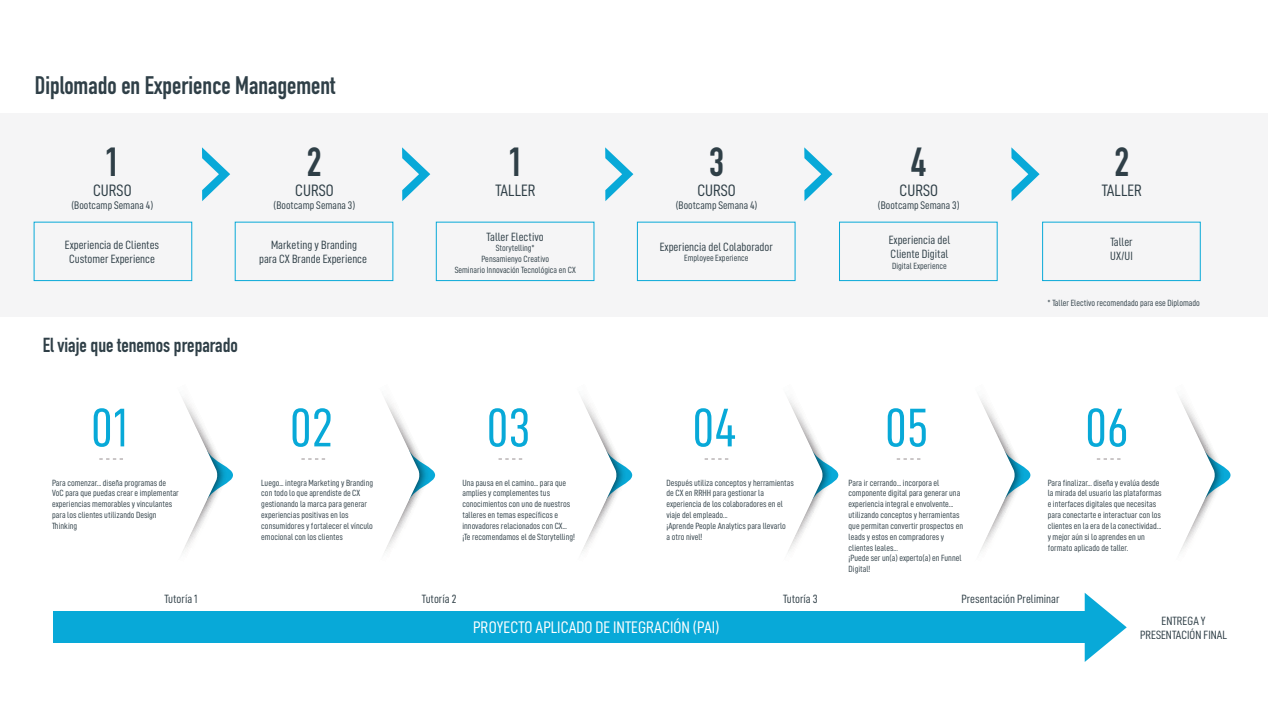
<style>
.page{position:relative;width:1268px;height:713px;background:#fff}
.page>*{position:absolute;margin:0;border:0;box-sizing:border-box;transform-origin:0 0}
.t1{font:54.6px "D DIN Condensed";color:#08a9d8}
.t2{font:700 40px "DIN Condensed";color:#2f3f47}
.t3{font:700 25px "DIN Condensed";color:#2f3f47}
.t4{font:700 20px "DIN Condensed";color:#2f3f47}
.t5{font:16.8px "D DIN Condensed";color:#fff}
.t6{font:16.5px "D DIN Condensed";color:#2f3f47}
.t7{font:12px/14.4px "D DIN Condensed";color:#2f3f47;text-align:center}
.t8{font:11px "D DIN Condensed";color:#2f3f47}
.t9{font:9px/10.8px "D DIN Condensed";color:#2f3f47}
</style>
<div class="page">
<div style="left:0;top:113px;width:1267px;height:203px;background:#f5f5f6"></div>
<svg style="left:183px;top:398px;width:50px;height:153px"></svg>
<svg style="left:99px;top:458px;width:24px;height:1px"></svg>
<svg style="left:202px;top:147px;width:28px;height:54px"></svg>
<svg style="left:402px;top:147px;width:28px;height:54px"></svg>
<svg style="left:605px;top:147px;width:28px;height:54px"></svg>
<svg style="left:804px;top:147px;width:28px;height:54px"></svg>
<svg style="left:1011px;top:147px;width:28px;height:54px"></svg>
<div style="left:34px;top:222px;width:158px;height:59px;border:1px solid #08a9d8"></div>
<div style="left:235px;top:222px;width:158px;height:59px;border:1px solid #08a9d8"></div>
<div style="left:436px;top:222px;width:158px;height:59px;border:1px solid #08a9d8"></div>
<div style="left:637px;top:222px;width:158px;height:59px;border:1px solid #08a9d8"></div>
<div style="left:839px;top:222px;width:158px;height:59px;border:1px solid #08a9d8"></div>
<div style="left:1042px;top:222px;width:158px;height:59px;border:1px solid #08a9d8"></div>
<svg style="left:385px;top:398px;width:50px;height:153px"></svg>
<svg style="left:301px;top:458px;width:24px;height:1px"></svg>
<svg style="left:582px;top:398px;width:50px;height:153px"></svg>
<svg style="left:498px;top:458px;width:24px;height:1px"></svg>
<svg style="left:788px;top:398px;width:50px;height:154px"></svg>
<svg style="left:704px;top:458px;width:24px;height:1px"></svg>
<svg style="left:980px;top:398px;width:50px;height:154px"></svg>
<svg style="left:896px;top:458px;width:24px;height:1px"></svg>
<svg style="left:1180px;top:398px;width:50px;height:154px"></svg>
<svg style="left:1097px;top:458px;width:23px;height:1px"></svg>
<div style="left:53px;top:611px;width:1052px;height:31px;background:#08a9d8"></div>
<svg style="left:1084px;top:592px;width:42px;height:69px"></svg>
<h3 class="t3" style="left:35px;top:68px;width:302px">Diplomado en Experience Management</h3>
<h2 class="t2" style="left:105px;top:135px;width:16px">1</h2>
<h3 class="t6" style="left:93px;top:181px;width:40px">CURSO</h3>
<p class="t8" style="left:71px;top:199px;width:83px">(Bootcamp Semana 4)</p>
<h2 class="t2" style="left:307px;top:135px;width:16px">2</h2>
<h3 class="t6" style="left:295px;top:181px;width:40px">CURSO</h3>
<p class="t8" style="left:273px;top:199px;width:83px">(Bootcamp Semana 3)</p>
<h3 class="t7" style="left:65px;top:237px;width:96px">Experiencia de Clientes<br>Customer Experience</h3>
<h3 class="t7" style="left:259px;top:237px;width:109px">Marketing y Branding<br>para CX Brande Experience</h3>
<h3 class="t4" style="left:43px;top:331px;width:197px">El viaje que tenemos preparado</h3>
<h2 class="t2" style="left:508px;top:135px;width:16px">1</h2>
<h3 class="t6" style="left:495px;top:181px;width:42px">TALLER</h3>
<h3 class="t7" style="left:486px;top:229px;width:59px">Taller Electivo</h3>
<p class="t9" style="left:454px;top:242px;width:123px;text-align:center">Storytelling*<br>Pensamienyo Creativo<br>Seminario Innovación Tecnológica en CX</p>
<h2 class="t2" style="left:709px;top:135px;width:16px">3</h2>
<h3 class="t6" style="left:697px;top:181px;width:40px">CURSO</h3>
<p class="t8" style="left:675px;top:199px;width:83px">(Bootcamp Semana 4)</p>
<h3 class="t7" style="left:659px;top:239px;width:115px">Experiencia del Colaborador</h3>
<p class="t9" style="left:684px;top:252px;width:66px">Employee Experience</p>
<h2 class="t2" style="left:911px;top:135px;width:16px">4</h2>
<h3 class="t6" style="left:899px;top:181px;width:40px">CURSO</h3>
<p class="t8" style="left:877px;top:199px;width:83px">(Bootcamp Semana 3)</p>
<h3 class="t7" style="left:888px;top:232px;width:63px;text-align:left">Experiencia del<br>Cliente Digital</h3>
<p class="t9" style="left:892px;top:260px;width:56px">Digital Experience</p>
<h2 class="t2" style="left:1114px;top:135px;width:16px">2</h2>
<h3 class="t6" style="left:1101px;top:181px;width:42px">TALLER</h3>
<h3 class="t7" style="left:1110px;top:234px;width:24px;text-align:left">Taller<br>UX/UI</h3>
<p class="t9" style="left:1047px;top:297px;width:154px">* Taller Electivo recomendado para ese Diplomado</p>
<h1 class="t1" style="left:91px;top:397px;width:38px">01</h1>
<h1 class="t1" style="left:290px;top:397px;width:45px">02</h1>
<h1 class="t1" style="left:486px;top:397px;width:46px">03</h1>
<h1 class="t1" style="left:692px;top:397px;width:46px">04</h1>
<p class="t9" style="left:666px;top:477px;width:129px">Después utiliza conceptos y herramientas de CX en RRHH para gestionar la experiencia de los colaboradores en el viaje del empleado...<br>¡Aprende People Analytics para llevarlo<br>a otro nivel!</p>
<h1 class="t1" style="left:884px;top:397px;width:45px">05</h1>
<h1 class="t1" style="left:1085px;top:397px;width:45px">06</h1>
<p class="t9" style="left:1047px;top:477px;width:115px">Para finalizar... diseña y evalúa desde la mirada del usuario las plataformas e interfaces digitales que necesitas para conectarte e interactuar con los clientes en la era de la conectividad... y mejor aún si lo aprendes en un formato aplicado de taller.</p>
<p class="t9" style="left:52px;top:477px;width:128px">Para comenzar... diseña programas de<br>VoC para que puedas crear e implementar experiencias memorables y vinculantes para los clientes utilizando Design<br>Thinking</p>
<p class="t9" style="left:261px;top:477px;width:113px">Luego... integra Marketing y Branding con todo lo que aprendiste de CX gestionando la marca para generar experiencias positivas en los consumidores y fortalecer el vínculo emocional con los clientes</p>
<p class="t9" style="left:462px;top:477px;width:114px">Una pausa en el camino... para que amplíes y complementes tus conocimientos con uno de nuestros talleres en temas específicos e innovadores relacionados con CX... ¡Te recomendamos el de Storytelling!</p>
<p class="t9" style="left:848px;top:477px;width:116px">Para ir cerrando... incorpora el componente digital para generar una experiencia integral e envolvente... utilizando conceptos y herramientas que permitan convertir prospectos en leads y estos en compradores y clientes leales...<br>¡Puede ser un(a) experto(a) en Funnel<br>Digital!</p>
<h3 class="t7" style="left:164px;top:591px;width:35px">Tutoría 1</h3>
<h3 class="t7" style="left:422px;top:591px;width:36px">Tutoría 2</h3>
<h3 class="t7" style="left:783px;top:591px;width:36px">Tutoría 3</h3>
<h3 class="t7" style="left:961px;top:591px;width:100px">Presentación Preliminar</h3>
<h3 class="t5" style="left:473px;top:618px;width:248px">PROYECTO APLICADO DE INTEGRACIÓN (PAI)</h3>
<h3 class="t7" style="left:1140px;top:613px;width:88px">ENTREGA Y<br>PRESENTACIÓN FINAL</h3>
</div>
